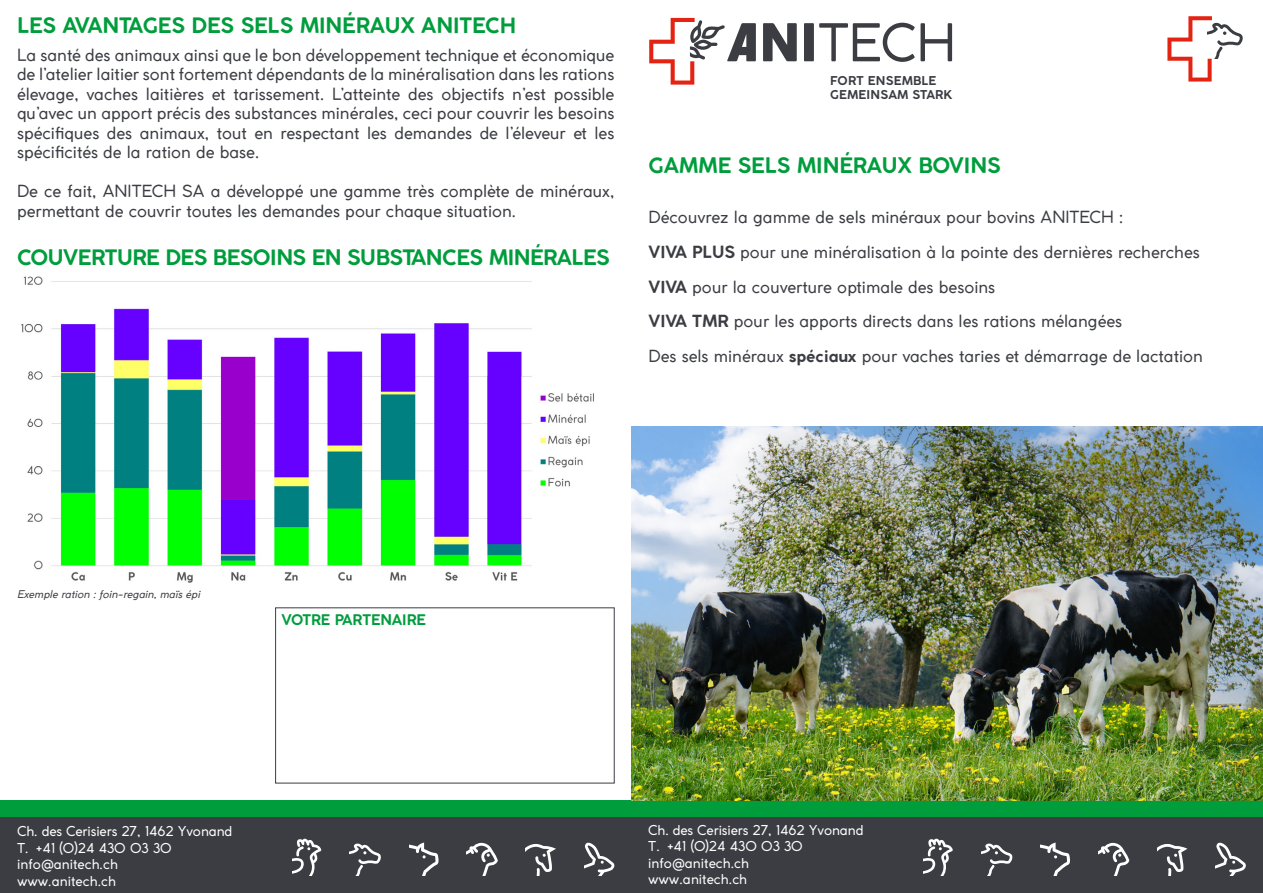
<style>
.page{position:relative;width:1263px;height:893px;background:#fff}
.page>*{position:absolute;margin:0;border:0;box-sizing:border-box;transform-origin:0 0}
.TITRE_1_-_VERT{font:700 21px "Coco Gothic";letter-spacing:-.01em;color:#009d3d}
.t1{font:16.5px/19.5px "Coco Gothic";color:#3b3d43;text-align:justify}
.t2{font:700 14.4px "Coco Gothic";color:#009d3d}
.t3{font:13.5px/16.5px "Coco Gothic";color:#fff}
.t4{font:700 12px/14.1px "Coco Gothic";letter-spacing:.02em;color:#3b3d43}
.t5{font:italic 10.5px "Coco Gothic";color:#3b3d43}
.s1{font-weight:700}
</style>
<div class="page">
<div style="left:0;top:800px;width:1263px;height:17px;background:#009d3d"></div>
<div style="left:0;top:817px;width:1263px;height:76px;background:#3b3d43"></div>
<svg style="left:292px;top:838px;width:29px;height:38px"></svg>
<svg style="left:350px;top:844px;width:31px;height:32px"></svg>
<svg style="left:409px;top:842px;width:30px;height:34px"></svg>
<svg style="left:467px;top:843px;width:31px;height:33px"></svg>
<svg style="left:526px;top:844px;width:30px;height:32px"></svg>
<svg style="left:584px;top:842px;width:30px;height:34px"></svg>
<svg style="left:924px;top:838px;width:29px;height:38px"></svg>
<svg style="left:981px;top:844px;width:31px;height:32px"></svg>
<svg style="left:1041px;top:842px;width:29px;height:34px"></svg>
<svg style="left:1098px;top:843px;width:31px;height:33px"></svg>
<svg style="left:1157px;top:844px;width:30px;height:32px"></svg>
<svg style="left:1216px;top:842px;width:30px;height:34px"></svg>
<img style="left:631px;top:426px;width:632px;height:374px">
<img style="left:21px;top:276px;width:573px;height:307px">
<svg style="left:763px;top:23px;width:34px;height:38px"></svg>
<div style="left:804px;top:23px;width:10px;height:38px;background:#3b3d43"></div>
<svg style="left:819px;top:23px;width:133px;height:39px"></svg>
<svg style="left:649px;top:18px;width:107px;height:67px"></svg>
<svg style="left:1167px;top:16px;width:76px;height:66px"></svg>
<p class="TITRE_1_-_VERT" style="left:17px;top:9px;width:501px">LES AVANTAGES DES SELS MINÉRAUX ANITECH</p>
<p class="t1" style="left:17px;top:45px;width:599px">La santé des animaux ainsi que le bon développement technique et économique de l’atelier laitier sont fortement dépendants de la minéralisation dans les rations élevage, vaches laitières et tarissement. L’atteinte des objectifs n’est possible qu’avec un apport précis des substances minérales, ceci pour couvrir les besoins spécifiques des animaux, tout en respectant les demandes de l’éleveur et les spécificités de la ration de base.</p>
<p class="t1" style="left:17px;top:181px;width:599px">De ce fait, ANITECH SA a développé une gamme très complète de minéraux, permettant de couvrir toutes les demandes pour chaque situation.</p>
<p class="TITRE_1_-_VERT" style="left:17px;top:241px;width:594px">COUVERTURE DES BESOINS EN SUBSTANCES MINÉRALES</p>
<p class="t4" style="left:830px;top:73px;width:124px">FORT ENSEMBLE<br>GEMEINSAM STARK</p>
<p class="TITRE_1_-_VERT" style="left:648px;top:149px;width:354px">GAMME SELS MINÉRAUX BOVINS</p>
<p class="t1" style="left:648px;top:207px;width:476px">Découvrez la gamme de sels minéraux pour bovins ANITECH :</p>
<p class="t1" style="left:648px;top:242px;width:553px"><span class="s1">VIVA PLUS</span> pour une minéralisation à la pointe des dernières recherches</p>
<p class="t1" style="left:648px;top:277px;width:348px"><span class="s1">VIVA</span> pour la couverture optimale des besoins</p>
<p class="t1" style="left:648px;top:311px;width:475px"><span class="s1">VIVA TMR</span> pour les apports directs dans les rations mélangées</p>
<p class="t1" style="left:648px;top:346px;width:556px">Des sels minéraux <span class="s1">spéciaux</span> pour vaches taries et démarrage de lactation</p>
<p class="t5" style="left:17px;top:586px;width:184px">Exemple ration : foin-regain, maïs épi</p>
<p class="t2" style="left:282px;top:608px;width:146px">VOTRE PARTENAIRE</p>
<p class="t3" style="left:17px;top:823px;width:217px">Ch. des Cerisiers 27, 1462 Yvonand<br>T. +41 (0)24 430 03 30 info@anitech.ch<br>www.anitech.ch</p>
<p class="t3" style="left:648px;top:821px;width:217px">Ch. des Cerisiers 27, 1462 Yvonand<br>T. +41 (0)24 430 03 30 info@anitech.ch<br>www.anitech.ch</p>
</div>
